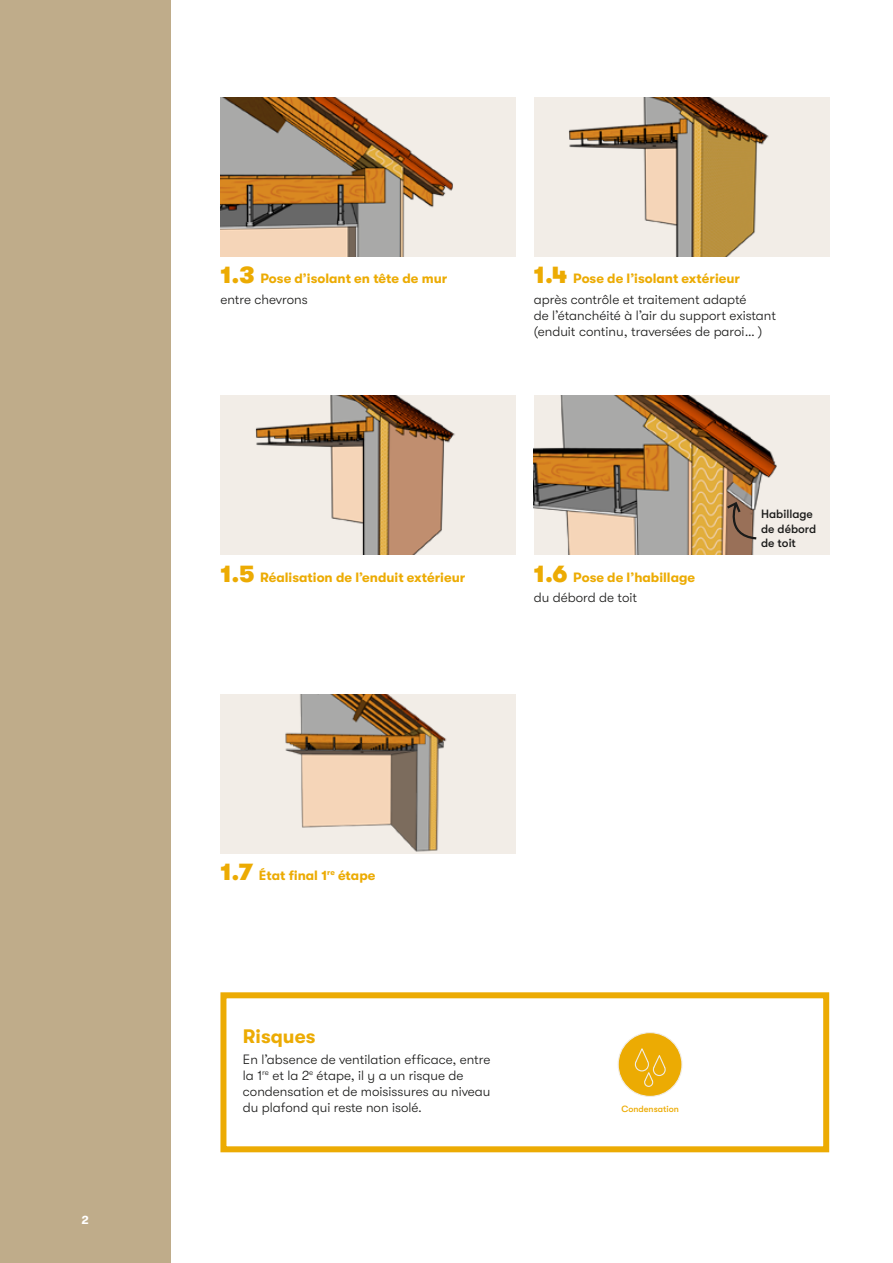
<style>
.page{position:relative;width:893px;height:1263px;background:#fff}
.page>*{position:absolute;margin:0;border:0;box-sizing:border-box;transform-origin:0 0}
.t1{font:700 19.5px "GT Walsheim";color:#ecab03}
.t2{font:300 13.5px/16.2px "GT Walsheim";color:#1b1b1a}
.t3{font:700 13.5px/20.4px "GT Walsheim";color:#ecab03}
.t4{font:500 12px/14.4px "GT Walsheim";color:#1b1b1a}
.t5{font:700 12px "GT Walsheim";color:#fff}
.t6{font:500 9px "GT Walsheim";color:#ecab03}
.s1{font-weight:900;font-size:24px}
.s2{font-weight:300;color:#1b1b1a}
.s3{font-weight:900;font-size:24px;color:#ecab03}
.s4{font-weight:700;color:#ecab03}
</style>
<div class="page">
<div style="left:0;top:0;width:170px;height:1263px;background:#bfac8a"></div>
<img style="left:220px;top:97px;width:296px;height:159px">
<img style="left:220px;top:396px;width:296px;height:159px">
<img style="left:220px;top:694px;width:296px;height:159px">
<img style="left:534px;top:97px;width:295px;height:159px">
<img style="left:534px;top:396px;width:295px;height:159px">
<div style="left:220px;top:992px;width:609px;height:160px;border:6px solid #ecab03"></div>
<div style="left:618px;top:1033px;width:64px;height:63px;background:#ecab03;border-radius:50%"></div>
<div style="left:618px;top:1032px;width:64px;height:65px;border:1px solid #f0ece5;border-radius:50%"></div>
<svg style="left:634px;top:1048px;width:32px;height:39px"></svg>
<svg style="left:724px;top:500px;width:35px;height:41px"></svg>
<p class="t5" style="left:81px;top:1213px;width:9px">2</p>
<p class="t3" style="left:220px;top:268px;width:228px"><span class="s1">1.3</span> Pose d’isolant en tête de mur <span class="s2">entre chevrons</span></p>
<p class="t3" style="left:220px;top:567px;width:246px"><span class="s1">1.5</span> Réalisation de l’enduit extérieur</p>
<p class="t2" style="left:534px;top:269px;width:214px;line-height:20.4px"><span class="s3">1.4</span> <span class="s4">Pose de l’isolant extérieur </span>après contrôle et traitement adapté</p>
<p class="t2" style="left:534px;top:307px;width:244px">de l’étanchéité à l’air du support existant (enduit continu, traversées de paroi… )</p>
<p class="t3" style="left:534px;top:567px;width:163px"><span class="s1">1.6</span> Pose de l’habillage <span class="s2">du débord de toit</span></p>
<p class="t4" style="left:761px;top:507px;width:56px">Habillage de débord de toit</p>
<p class="t3" style="left:220px;top:865px;width:156px"><span class="s1">1.7</span> État final 1<sup>re</sup> étape</p>
<h1 class="t1" style="left:243px;top:1025px;width:74px">Risques</h1>
<p class="t2" style="left:243px;top:1051px;width:249px">En l’absence de ventilation efficace, entre la 1<sup>re</sup> et la 2<sup>e</sup> étape, il y a un risque de condensation et de moisissures au niveau du plafond qui reste non isolé.</p>
<p class="t6" style="left:621px;top:1104px;width:59px">Condensation</p>
</div>
